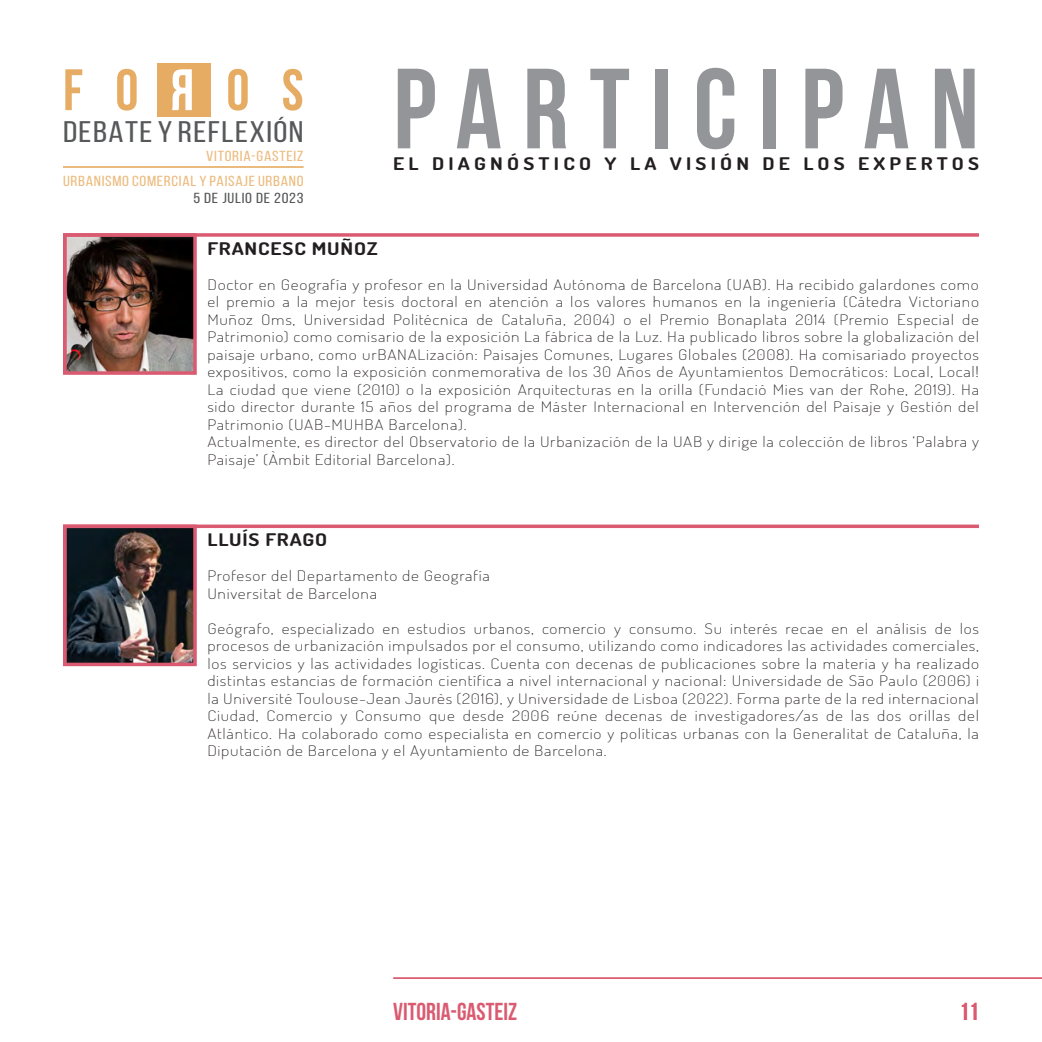
<style>
.page{position:relative;width:1042px;height:1042px;background:#fff}
.page>*{position:absolute;margin:0;border:0;box-sizing:border-box;transform-origin:0 0}
.t1{font:700 113.75px "Bebas Neue";letter-spacing:.185em;color:#939598}
.t2{font:29.75px "Bebas Neue";letter-spacing:.04em;color:#57585a;scale:1.2 1}
.t3{font:700 24.5px "Bebas Neue";color:#da5b71}
.t4{font:700 17.5px "Dosis";letter-spacing:.2em;color:#231f20;scale:1.2 1}
.t5{font:700 17.5px "Dosis";letter-spacing:.04em;color:#231f20;scale:1.2 1}
.t6{font:200 14.53px/17.5px "Dosis";letter-spacing:.04em;color:#231f20;text-align:justify;scale:1.2 1}
.t7{font:14.53px "Bebas Neue";letter-spacing:.04em;color:#ecbc80;scale:1.2 1}
.t8{font:14.53px "Bebas Neue";letter-spacing:.04em;color:#57585a;scale:1.2 1}
</style>
<div class="page">
<svg style="left:63px;top:233px;width:916px;height:142px"></svg>
<svg style="left:63px;top:524px;width:916px;height:142px"></svg>
<hr style="left:393px;top:977px;width:649px;height:2px;background:#da5b71">
<div style="left:157px;top:63px;width:53px;height:53px;background:#e6ac63"></div>
<svg style="left:65px;top:69px;width:17px;height:41px"></svg>
<svg style="left:117px;top:69px;width:20px;height:42px"></svg>
<svg style="left:172px;top:69px;width:20px;height:41px"></svg>
<svg style="left:228px;top:69px;width:20px;height:42px"></svg>
<svg style="left:283px;top:69px;width:19px;height:42px"></svg>
<hr style="left:63px;top:166px;width:241px;height:2px;background:#e6ac63">
<p class="t2" style="left:63px;top:115px;width:202px">DEBATE Y REFLEXIÓN</p>
<p class="t7" style="left:206px;top:148px;width:83px">VITORIA-GASTEIZ</p>
<p class="t7" style="left:63px;top:173px;width:202px">URBANISMO COMERCIAL Y PAISAJE URBANO</p>
<p class="t8" style="left:193px;top:190px;width:93px">5 DE JULIO DE 2023</p>
<p class="t1" style="left:393px;top:47px;width:587px">PARTICIPAN</p>
<p class="t4" style="left:393px;top:152px;width:490px">EL DIAGNÓSTICO Y LA VISIÓN DE LOS EXPERTOS</p>
<p class="t5" style="left:207px;top:237px;width:144px">FRANCESC MUÑOZ</p>
<p class="t6" style="left:207px;top:275px;width:644px">Doctor en Geografía y profesor en la Universidad Autónoma de Barcelona (UAB). Ha recibido galardones como el premio a la mejor tesis doctoral en atención a los valores humanos en la ingeniería (Cátedra Victoriano Muñoz Oms, Universidad Politécnica de Cataluña, 2004) o el Premio Bonaplata 2014 (Premio Especial de Patrimonio) como comisario de la exposición La fábrica de la Luz. Ha publicado libros sobre la globalización del paisaje urbano, como urBANALización: Paisajes Comunes, Lugares Globales (2008). Ha comisariado proyectos expositivos, como la exposición conmemorativa de los 30 Años de Ayuntamientos Democráticos: Local, Local!<br>La ciudad que viene (2010) o la exposición Arquitecturas en la orilla (Fundació Mies van der Rohe, 2019). Ha sido director durante 15 años del programa de Máster Internacional en Intervención del Paisaje y Gestión del Patrimonio (UAB-MUHBA Barcelona).</p>
<p class="t6" style="left:207px;top:433px;width:644px">Actualmente, es director del Observatorio de la Urbanización de la UAB y dirige la colección de libros ‘Palabra y<br>Paisaje’ (Àmbit Editorial Barcelona).</p>
<p class="t5" style="left:207px;top:528px;width:101px">LLUÍS FRAGO</p>
<p class="t6" style="left:207px;top:567px;width:237px">Profesor del Departamento de Geografía</p>
<p class="t6" style="left:207px;top:584px;width:143px">Universitat de Barcelona</p>
<p class="t6" style="left:207px;top:619px;width:644px">Geógrafo, especializado en estudios urbanos, comercio y consumo. Su interés recae en el análisis de los procesos de urbanización impulsados por el consumo, utilizando como indicadores las actividades comerciales, los servicios y las actividades logísticas. Cuenta con decenas de publicaciones sobre la materia y ha realizado distintas estancias de formación científica a nivel internacional y nacional: Universidade de São Paulo (2006) i la Université Toulouse-Jean Jaurès (2016), y Universidade de Lisboa (2022). Forma parte de la red internacional Ciudad, Comercio y Consumo que desde 2006 reúne decenas de investigadores/as de las dos orillas del Atlántico. Ha colaborado como especialista en comercio y políticas urbanas con la Generalitat de Cataluña, la Diputación de Barcelona y el Ayuntamiento de Barcelona.</p>
<p class="t3" style="left:393px;top:998px;width:125px">VITORIA-GASTEIZ</p>
<p class="t3" style="left:959px;top:998px;width:21px">11</p>
</div>
